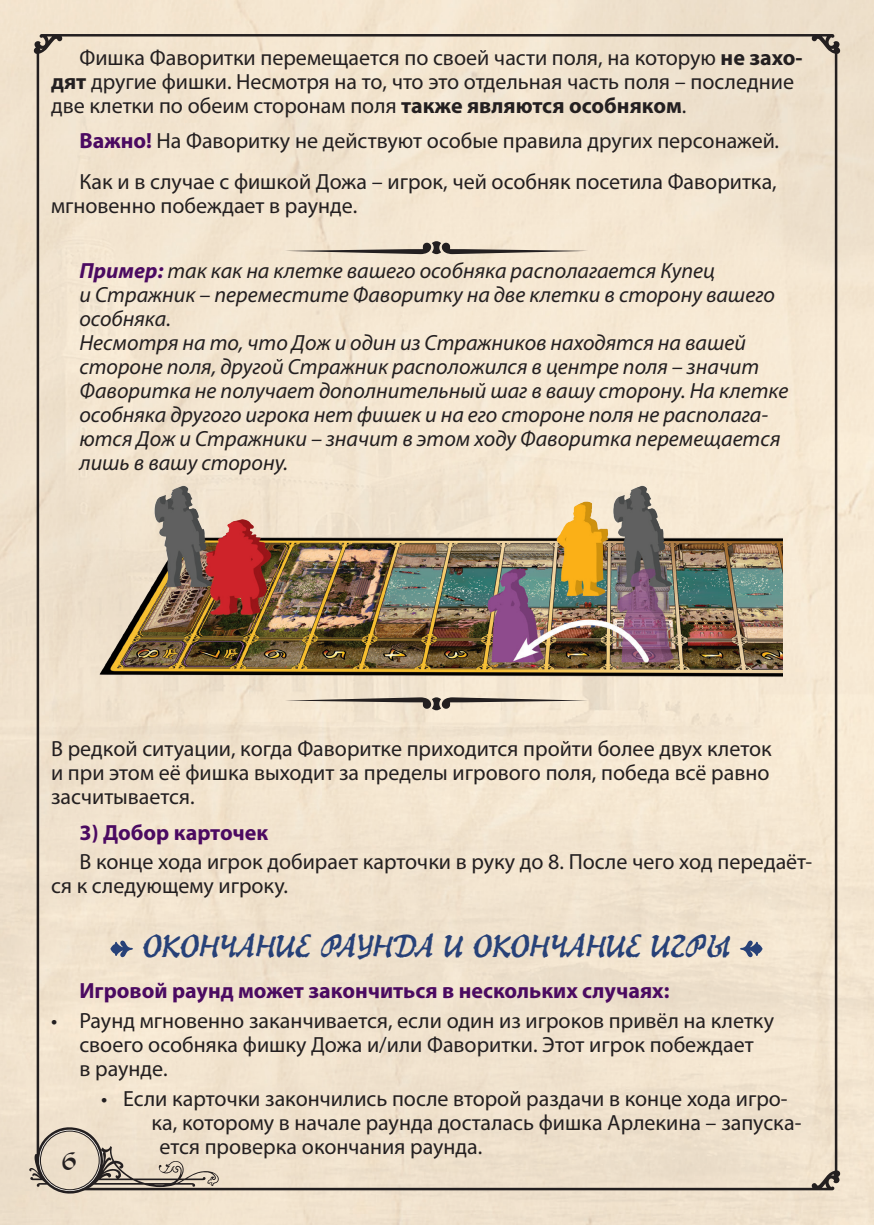
<style>
.page{position:relative;width:874px;height:1225px;background:#fff}
.page>*{position:absolute;margin:0;border:0;box-sizing:border-box;transform-origin:0 0}
.t1{font:32px "Kisty CC";color:#274178}
.t2{font:24px "Vikant TYGRA";color:#231f20}
.t3{font:22px/24px "Myriad Pro";color:#231f20}
.t4{font:italic 22px/24px "Myriad Pro";color:#231f20}
.t5{font:700 22px "Myriad Pro";color:#4b0a61}
.s1{font-weight:700}
.s2{font-weight:700;color:#4b0a61}
.s3{font-style:italic}
</style>
<div class="page">
<img style="left:0;top:0;width:873px;height:1225px">
<svg style="left:29px;top:1125px;width:190px;height:69px"></svg>
<div style="left:34px;top:34px;width:805px;height:1156px;background:#f2e4cf"></div>
<svg style="left:284px;top:241px;width:304px;height:13px;background:#c1b6a6"></svg>
<img style="left:91px;top:476px;width:690px;height:208px">
<svg style="left:284px;top:697px;width:304px;height:13px;background:#c1b6a6"></svg>
<svg style="left:110px;top:940px;width:23px;height:17px"></svg>
<svg style="left:739px;top:940px;width:23px;height:17px"></svg>
<p class="t3" style="left:51px;top:45px;width:752px;text-indent:28px">Фишка Фаворитки перемещается по своей части поля, на которую <span class="s1">не захо&shy;дят</span> другие фишки. Несмотря на то, что это отдельная часть поля – последние две клетки по обеим сторонам поля <span class="s1">также являются особняком</span>.</p>
<p class="t3" style="left:79px;top:120px;width:701px;line-height:41px"><span class="s2">Важно!</span> На Фаворитку не действуют особые правила других персонажей<span class="s3">.<br></span>Как и в случае с фишкой Дожа – игрок, чей особняк посетила Фаворитка,</p>
<p class="t3" style="left:51px;top:193px;width:308px">мгновенно побеждает в раунде.</p>
<p class="t4" style="left:79px;top:258px;width:710px"><span class="s2">Пример:</span> так как на клетке вашего особняка располагается Купец<br>и Стражник – переместите Фаворитку на две клетки в сторону вашего особняка.<br>Несмотря на то, что Дож и один из Стражников находятся на вашей стороне поля, другой Стражник расположился в центре поля – значит Фаворитка не получает дополнительный шаг в вашу сторону. На клетке особняка другого игрока нет фишек и на его стороне поля не располага&shy;ются Дож и Стражники – значит в этом ходу Фаворитка перемещается лишь в вашу сторону.</p>
<p class="t3" style="left:51px;top:736px;width:721px;text-align:justify">В редкой ситуации, когда Фаворитке приходится пройти более двух клеток и при этом её фишка выходит за пределы игрового поля, победа всё равно засчитывается.</p>
<p class="t5" style="left:79px;top:818px;width:190px">3) Добор карточек</p>
<p class="t3" style="left:51px;top:849px;width:762px;text-indent:28px">В конце хода игрок добирает карточки в руку до 8. После чего ход передаёт&shy;ся к следующему игроку.</p>
<h1 class="t1" style="left:143px;top:926px;width:588px">ОКОНЧАНИЕ РАУНДА И ОКОНЧАНИЕ ИГРЫ</h1>
<p class="t5" style="left:79px;top:976px;width:591px">Игровой раунд может закончиться в нескольких случаях:</p>
<p class="t3" style="left:79px;top:1008px;width:695px;text-indent:-28px">• Раунд мгновенно заканчивается, если один из игроков привёл на клетку своего особняка фишку Дожа и/или Фаворитки. Этот игрок побеждает<br>в раунде.</p>
<p class="t3" style="left:101px;top:1085px;width:687px">• Если карточки закончились после второй раздачи в конце хода игро-</p>
<p class="t3" style="left:151px;top:1109px;width:651px">ка, которому в начале раунда досталась фишка Арлекина – запуска-</p>
<p class="t3" style="left:159px;top:1133px;width:324px">ется проверка окончания раунда.</p>
<p class="t2" style="left:62px;top:1143px;width:16px">6</p>
</div>
